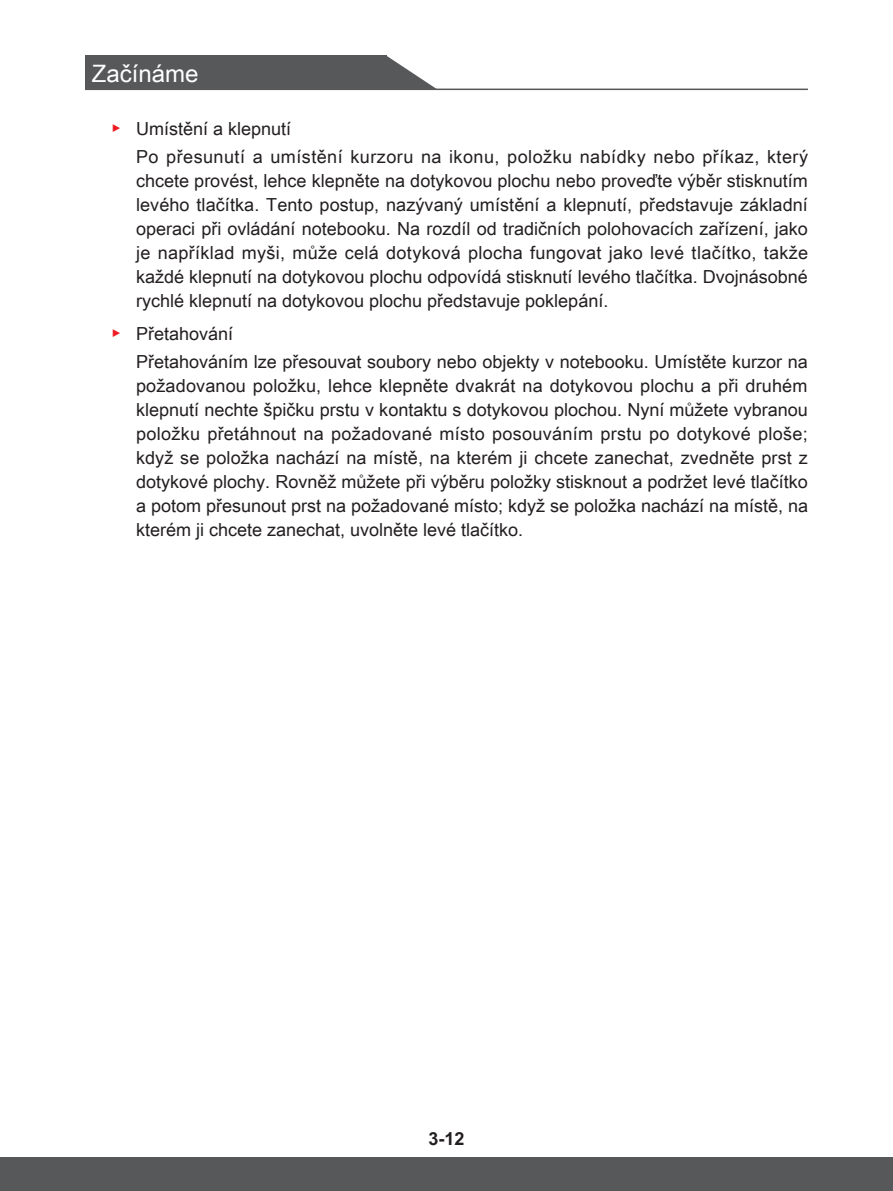
<style>
.page{position:relative;width:893px;height:1191px;background:#fff}
.page>*{position:absolute;margin:0;border:0;box-sizing:border-box;transform-origin:0 0}
.t1{font:24px "Arial Unicode MS";color:#fff}
.t2{font:18px/24px "Arial Unicode MS";color:#231f20;text-align:justify}
.t3{font:18px/28.2px "Arial Unicode MS";letter-spacing:.025em;color:#231f20}
.t4{font:700 18px "Arial Unicode MS";color:#231f20}
.s1{color:#ee1d23}
</style>
<div class="page">
<div style="left:85px;top:56px;width:301px;height:34px;background:#57585a"></div>
<svg style="left:386px;top:56px;width:52px;height:33px"></svg>
<hr style="left:85px;top:89px;width:723px;height:1px;background:#57585a">
<div style="left:0;top:1157px;width:893px;height:34px;background:#57585a"></div>
<h1 class="t1" style="left:92px;top:56px;width:108px">Začínáme</h1>
<p class="t3" style="left:136px;top:114px;width:673px;text-indent:-26px"><span class="s1">▶</span> Umístění a klepnutí<br>Po přesunutí a umístění kurzoru na ikonu, položku nabídky nebo příkaz, který</p>
<p class="t2" style="left:136px;top:169px;width:674px">chcete provést, lehce klepněte na dotykovou plochu nebo proveďte výběr stisknutím levého tlačítka. Tento postup, nazývaný umístění a klepnutí, představuje základní operaci při ovládání notebooku. Na rozdíl od tradičních polohovacích zařízení, jako je například myši, může celá dotyková plocha fungovat jako levé tlačítko, takže každé klepnutí na dotykovou plochu odpovídá stisknutí levého tlačítka. Dvojnásobné rychlé klepnutí na dotykovou plochu představuje poklepání.</p>
<p class="t2" style="left:136px;top:319px;width:673px;line-height:28.2px;text-indent:-26px"><span class="s1">▶</span> Přetahování<br>Přetahováním lze přesouvat soubory nebo objekty v notebooku. Umístěte kurzor na</p>
<p class="t2" style="left:136px;top:373px;width:674px">požadovanou položku, lehce klepněte dvakrát na dotykovou plochu a při druhém klepnutí nechte špičku prstu v kontaktu s dotykovou plochou. Nyní můžete vybranou položku přetáhnout na požadované místo posouváním prstu po dotykové ploše; když se položka nachází na místě, na kterém ji chcete zanechat, zvedněte prst z dotykové plochy. Rovněž můžete při výběru položky stisknout a podržet levé tlačítko a potom přesunout prst na požadované místo; když se položka nachází na místě, na kterém ji chcete zanechat, uvolněte levé tlačítko.</p>
<p class="t4" style="left:428px;top:1125px;width:38px">3-12</p>
</div>
